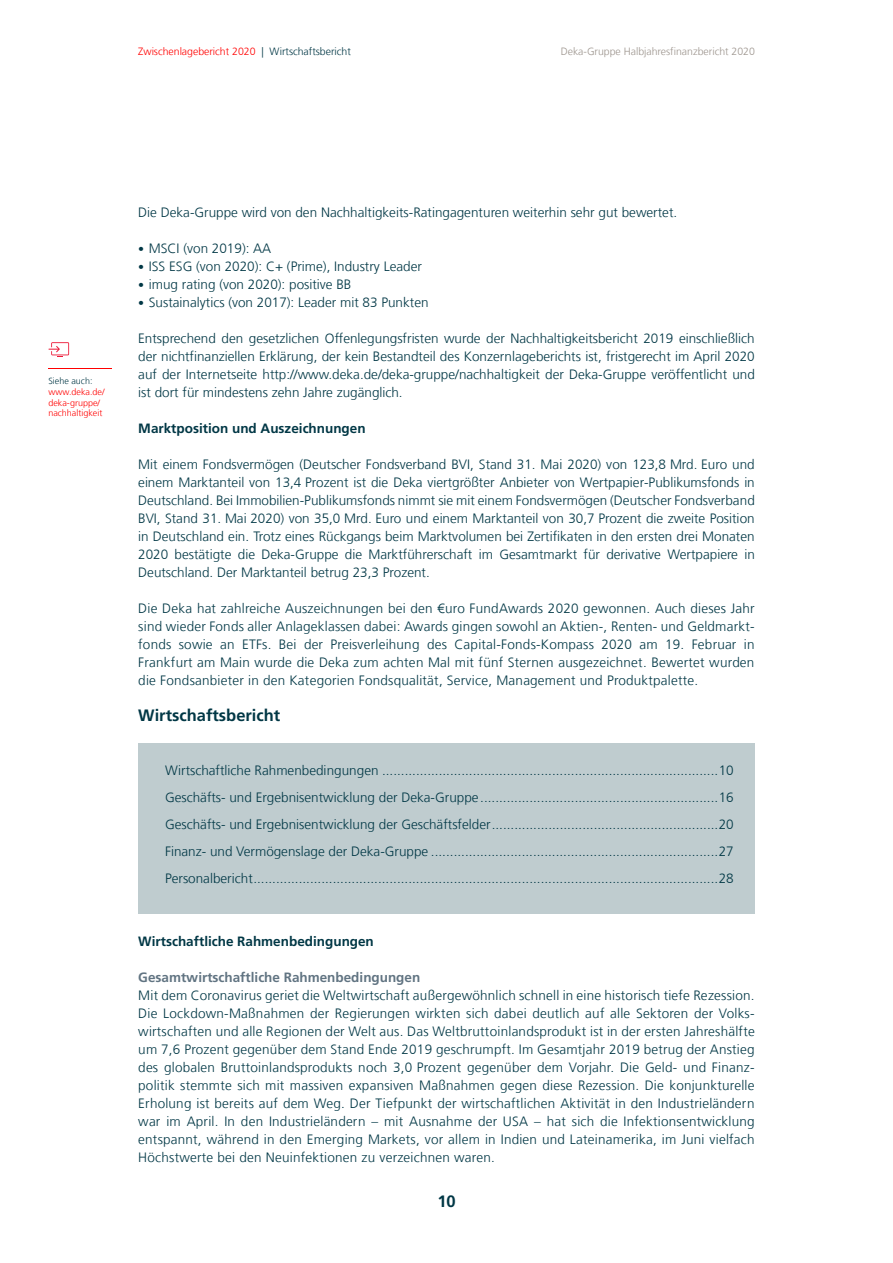
<style>
.page{position:relative;width:893px;height:1263px;background:#fff}
.page>*{position:absolute;margin:0;border:0;box-sizing:border-box;transform-origin:0 0}
.t1{font:700 16.5px "Deka Frutiger";color:#003745}
.t2{font:300 13.5px/18px "Deka Frutiger";color:#003745;text-align:justify}
.t3{font:700 13.5px "Deka Frutiger";color:#003745}
.t4{font:700 13.5px "Deka Frutiger";color:#617482}
.t5{font:300 10.5px "Deka Frutiger";color:#f00}
.t6{font:300 10.5px "Deka Frutiger";color:#9d958e}
.t7{font:300 9px/10.8px "Deka Frutiger";color:#f00}
.t8{font:300 9px "Deka Frutiger";color:#003745}
.s1{color:#003745}
.s2{font-size:12px}
</style>
<div class="page">
<div style="left:138px;top:743px;width:617px;height:18px;background:#bfcccf"></div>
<div style="left:138px;top:761px;width:617px;height:27px;background:#bfcccf"></div>
<div style="left:138px;top:788px;width:617px;height:27px;background:#bfcccf"></div>
<div style="left:138px;top:815px;width:617px;height:27px;background:#bfcccf"></div>
<div style="left:138px;top:842px;width:617px;height:27px;background:#bfcccf"></div>
<div style="left:138px;top:869px;width:617px;height:27px;background:#bfcccf"></div>
<div style="left:138px;top:896px;width:617px;height:18px;background:#bfcccf"></div>
<hr style="left:48px;top:368px;width:64px;height:1px;background:#f00">
<svg style="left:49px;top:342px;width:20px;height:15px"></svg>
<p class="t5" style="left:138px;top:46px;width:214px">Zwischenlagebericht 2020 <span class="s1">| Wirtschaftsbericht</span></p>
<p class="t6" style="left:561px;top:46px;width:196px">Deka-Gruppe Halbjahresfinanzbericht 2020</p>
<p class="t8" style="left:48px;top:376px;width:46px">Siehe auch:</p>
<p class="t7" style="left:48px;top:387px;width:58px">www.deka.de/ deka-gruppe/ nachhaltigkeit</p>
<p class="t2" style="left:138px;top:204px;width:540px">Die Deka-Gruppe wird von den Nachhaltigkeits-Ratingagenturen weiterhin sehr gut bewertet.</p>
<p class="t2" style="left:138px;top:240px;width:134px"><span class="s2">•</span> MSCI (von 2019): AA</p>
<p class="t2" style="left:138px;top:258px;width:285px"><span class="s2">•</span> ISS ESG (von 2020): C+ (Prime), Industry Leader</p>
<p class="t2" style="left:138px;top:276px;width:215px"><span class="s2">•</span> imug rating (von 2020): positive BB</p>
<p class="t2" style="left:138px;top:294px;width:292px"><span class="s2">•</span> Sustainalytics (von 2017): Leader mit 83 Punkten</p>
<p class="t2" style="left:138px;top:330px;width:618px">Entsprechend den gesetzlichen Offenlegungsfristen wurde der Nachhaltigkeitsbericht 2019 einschließlich der nichtfinanziellen Erklärung, der kein Bestandteil des Konzernlageberichts ist, fristgerecht im April 2020 auf der Internetseite http://www.deka.de/deka-gruppe/nachhaltigkeit der Deka-Gruppe veröffentlicht und ist dort für mindestens zehn Jahre zugänglich.</p>
<p class="t3" style="left:138px;top:421px;width:229px">Marktposition und Auszeichnungen</p>
<p class="t2" style="left:138px;top:456px;width:618px">Mit einem Fondsvermögen (Deutscher Fondsverband BVI, Stand 31. Mai 2020) von 123,8 Mrd. Euro und einem Marktanteil von 13,4 Prozent ist die Deka viertgrößter Anbieter von Wertpapier-Publikumsfonds in Deutschland. Bei Immobilien-Publikumsfonds nimmt sie mit einem Fondsvermögen (Deutscher Fondsverband BVI, Stand 31. Mai 2020) von 35,0 Mrd. Euro und einem Marktanteil von 30,7 Prozent die zweite Position in Deutschland ein. Trotz eines Rückgangs beim Marktvolumen bei Zertifikaten in den ersten drei Monaten 2020 bestätigte die Deka-Gruppe die Marktführerschaft im Gesamtmarkt für derivative Wertpapiere in Deutschland. Der Marktanteil betrug 23,3 Prozent.</p>
<p class="t2" style="left:138px;top:600px;width:618px">Die Deka hat zahlreiche Auszeichnungen bei den €uro FundAwards 2020 gewonnen. Auch dieses Jahr sind wieder Fonds aller Anlageklassen dabei: Awards gingen sowohl an Aktien-, Renten- und Geldmarkt&shy;fonds sowie an ETFs. Bei der Preisverleihung des Capital-Fonds-Kompass 2020 am 19. Februar in Frankfurt am Main wurde die Deka zum achten Mal mit fünf Sternen ausgezeichnet. Bewertet wurden die Fondsanbieter in den Kategorien Fondsqualität, Service, Management und Produktpalette.</p>
<p class="t1" style="left:138px;top:707px;width:144px">Wirtschaftsbericht</p>
<p class="t2" style="left:165px;top:758px;width:570px;line-height:27px">Wirtschaftliche Rahmenbedingungen ......................................................................................... 10<br>Geschäfts- und Ergebnisentwicklung der Deka-Gruppe ............................................................... 16<br>Geschäfts- und Ergebnisentwicklung der Geschäftsfelder ............................................................ 20<br>Finanz- und Vermögenslage der Deka-Gruppe ............................................................................ 27<br>Personalbericht ........................................................................................................................... 28</p>
<p class="t3" style="left:138px;top:934px;width:237px">Wirtschaftliche Rahmenbedingungen</p>
<p class="t4" style="left:138px;top:970px;width:283px">Gesamtwirtschaftliche Rahmenbedingungen</p>
<p class="t2" style="left:138px;top:987px;width:618px">Mit dem Coronavirus geriet die Weltwirtschaft außergewöhnlich schnell in eine historisch tiefe Rezession.<br>Die Lockdown-Maßnahmen der Regierungen wirkten sich dabei deutlich auf alle Sektoren der Volks&shy;wirtschaften und alle Regionen der Welt aus. Das Weltbruttoinlandsprodukt ist in der ersten Jahreshälfte um 7,6 Prozent gegenüber dem Stand Ende 2019 geschrumpft. Im Gesamtjahr 2019 betrug der Anstieg des globalen Bruttoinlandsprodukts noch 3,0 Prozent gegenüber dem Vorjahr. Die Geld- und Finanz&shy;politik stemmte sich mit massiven expansiven Maßnahmen gegen diese Rezession. Die konjunkturelle Erholung ist bereits auf dem Weg. Der Tiefpunkt der wirtschaftlichen Aktivität in den Industrieländern war im April. In den Industrieländern – mit Ausnahme der USA – hat sich die Infektionsentwicklung entspannt, während in den Emerging Markets, vor allem in Indien und Lateinamerika, im Juni vielfach Höchstwerte bei den Neuinfektionen zu verzeichnen waren.</p>
<p class="t1" style="left:437px;top:1193px;width:20px">10</p>
</div>
